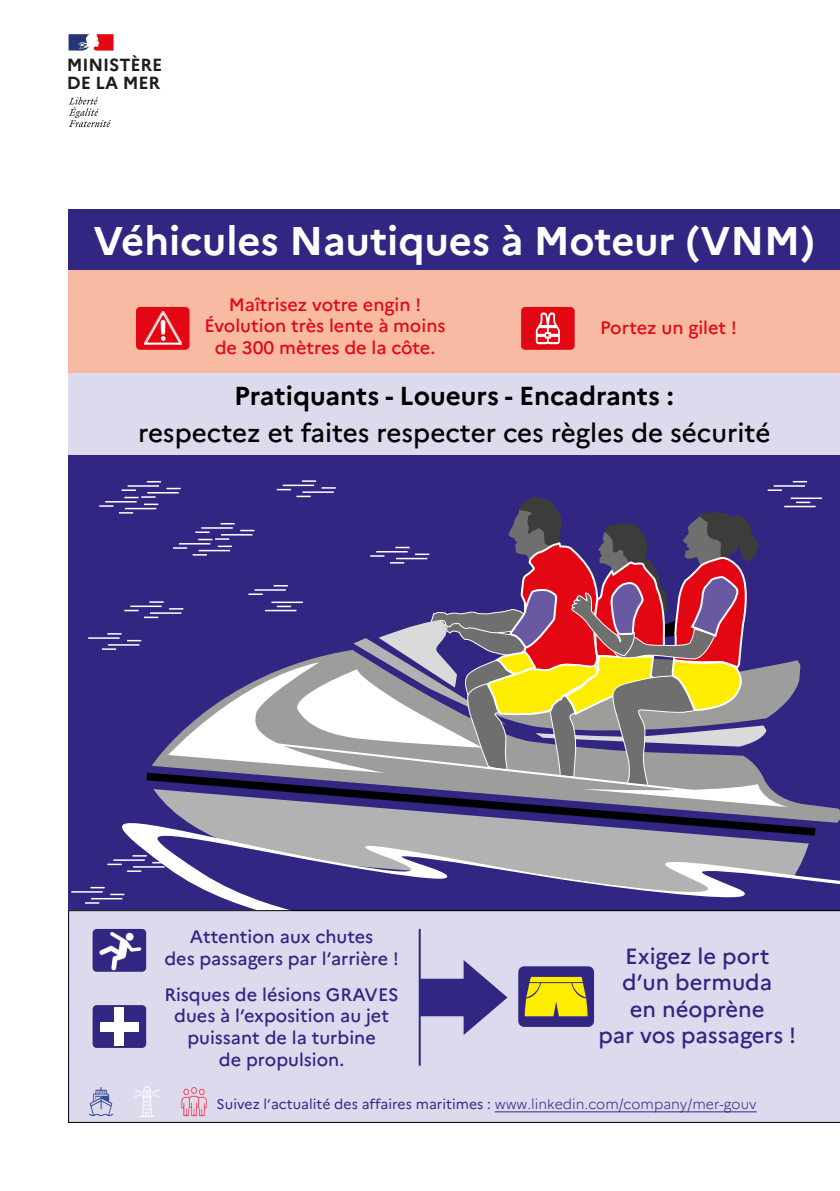
<style>
.page{position:relative;width:840px;height:1191px;background:#fff}
.page>*{position:absolute;margin:0;border:0;box-sizing:border-box;transform-origin:0 0}
.t1{font:700 40px "Marianne";color:#fff}
.t2{font:500 26px "Marianne";color:#000}
.t3{font:700 26px "Marianne";color:#000}
.t4{font:500 22px/26.4px "Marianne";color:#312783;text-align:center}
.t5{font:500 18px/21.6px "Marianne";color:#312783;text-align:center}
.t6{font:500 18px/21.6px "Marianne";color:#e30613;text-align:center}
.t7{font:700 17.6px/18px "Marianne";letter-spacing:-.01em;color:#1d1d1c}
.t8{font:14px "Marianne";color:#312783}
.s1{font-weight:300}
</style>
<div class="page">
<svg style="left:69px;top:97px;width:42px;height:30px"></svg>
<svg style="left:68px;top:34px;width:45px;height:17px"></svg>
<div style="left:68px;top:372px;width:771px;height:83px;background:#dddaee"></div>
<div style="left:68px;top:209px;width:771px;height:61px;background:#312783"></div>
<div style="left:68px;top:455px;width:771px;height:455px;background:#312783"></div>
<hr style="left:88px;top:637px;width:31px;height:2px;background:#fff">
<hr style="left:71px;top:891px;width:32px;height:1px;background:#fff">
<hr style="left:783px;top:506px;width:32px;height:1px;background:#fff">
<hr style="left:790px;top:497px;width:31px;height:2px;background:#fff">
<svg style="left:169px;top:805px;width:670px;height:5px"></svg>
<svg style="left:91px;top:810px;width:748px;height:94px"></svg>
<svg style="left:124px;top:822px;width:715px;height:88px"></svg>
<svg style="left:99px;top:480px;width:710px;height:327px"></svg>
<div style="left:68px;top:270px;width:771px;height:102px;background:#f8baa2"></div>
<div style="left:68px;top:910px;width:771px;height:213px;background:#dddaee"></div>
<div style="left:136px;top:307px;width:53px;height:43px;background:#e30613;border-radius:4px"></div>
<img style="left:144px;top:312px;width:37px;height:33px">
<div style="left:520px;top:307px;width:54px;height:43px;background:#e30613;border-radius:4px"></div>
<svg style="left:535px;top:312px;width:24px;height:32px"></svg>
<div style="left:518px;top:966px;width:75px;height:61px;background:#312783;border-radius:6px"></div>
<svg style="left:524px;top:977px;width:63px;height:39px;background:#e3d211"></svg>
<svg style="left:420px;top:960px;width:87px;height:75px;background:#857fb7"></svg>
<hr style="left:418px;top:929px;width:2px;height:136px;background:#312783">
<div style="left:93px;top:929px;width:53px;height:42px;background:#312783;border-radius:4px"></div>
<img style="left:99px;top:931px;width:43px;height:39px">
<div style="left:93px;top:1005px;width:53px;height:43px;background:#312783;border-radius:4px"></div>
<div style="left:114px;top:1007px;width:10px;height:38px;background:#fff"></div>
<div style="left:100px;top:1021px;width:39px;height:10px;background:#fff"></div>
<hr style="left:494px;top:1111px;width:262px;height:1px;background:#312783">
<img style="left:132px;top:1083px;width:29px;height:36px">
<img style="left:161px;top:1083px;width:65px;height:37px">
<img style="left:69px;top:1083px;width:63px;height:36px">
<p class="t7" style="left:67px;top:56px;width:97px">MINISTÈRE<br>DE LA MER</p>
<h1 class="t1" style="left:93px;top:216px;width:722px">Véhicules Nautiques à Moteur (VNM)</h1>
<p class="t6" style="left:204px;top:293px;width:242px">Maîtrisez votre engin !<br>Évolution très lente à moins de 300 mètres de la côte.</p>
<p class="t6" style="left:600px;top:317px;width:138px">Portez un gilet !</p>
<h2 class="t3" style="left:234px;top:380px;width:441px">Pratiquants - Loueurs - Encadrants :</h2>
<h2 class="t2" style="left:138px;top:417px;width:633px">respectez et faites respecter ces règles de sécurité</h2>
<p class="t5" style="left:164px;top:926px;width:236px">Attention aux chutes<br>des passagers par l’arrière !</p>
<p class="t4" style="left:598px;top:943px;width:199px">Exigez le port<br>d’un bermuda<br>en néoprène<br>par vos passagers !</p>
<p class="t5" style="left:164px;top:983px;width:236px">Risques de lésions GRAVES dues à l’exposition au jet puissant de la turbine<br>de propulsion.</p>
<p class="t8" style="left:216px;top:1095px;width:541px">Suivez l’actualité des affaires maritimes : <span class="s1">www.linkedin.com/company/mer-gouv</span></p>
</div>
